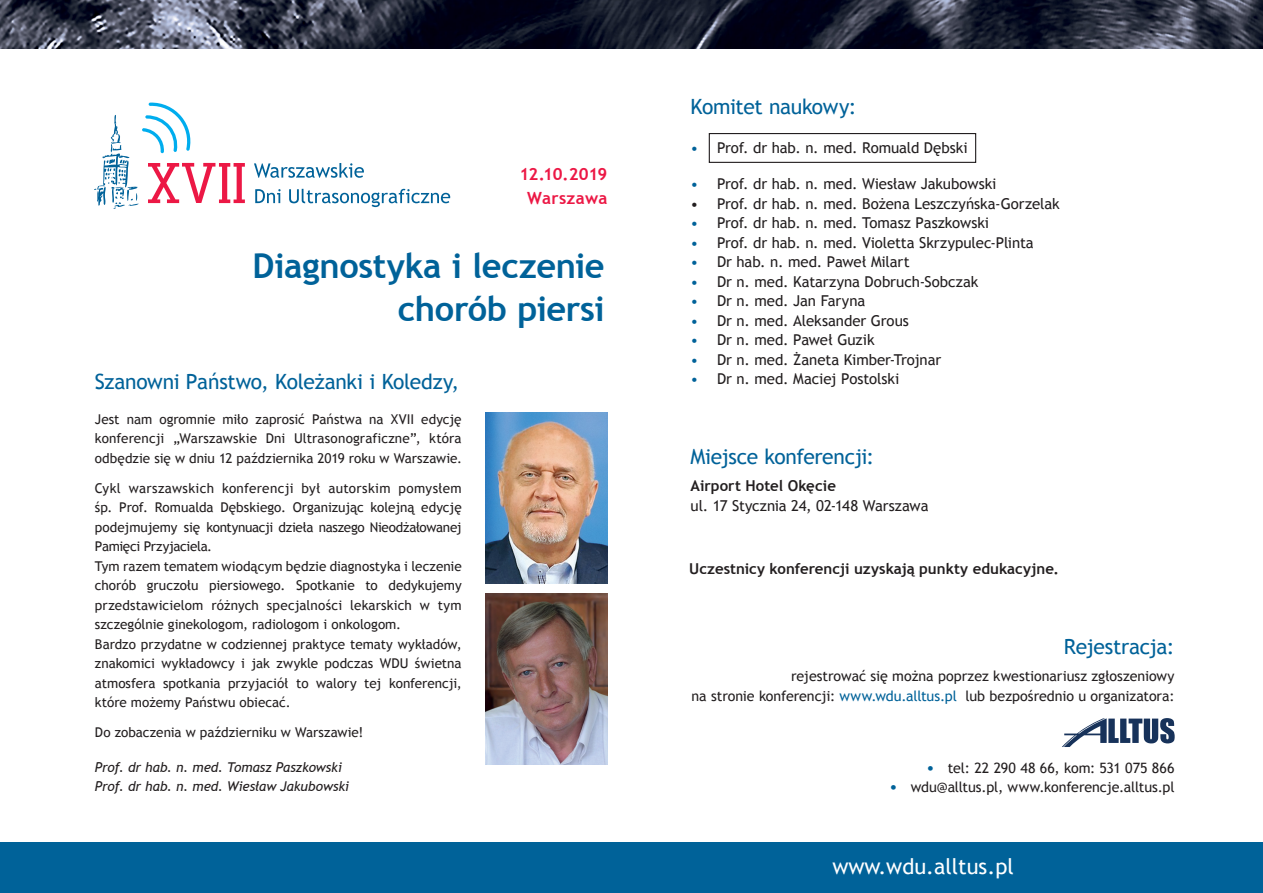
<style>
.page{position:relative;width:1263px;height:893px;background:#fff}
.page>*{position:absolute;margin:0;border:0;box-sizing:border-box;transform-origin:0 0}
.t1{font:700 34.35px/43.5px "Trebuchet MS";letter-spacing:-.01em;color:#006299;text-align:right}
.t2{font:21.6px "Trebuchet MS";color:#fff}
.t3{font:21px "Trebuchet MS";letter-spacing:-.02em;color:#006299}
.t4{font:700 16.8px/23.7px "Trebuchet MS";letter-spacing:.01em;color:#ec1845;text-align:center}
.t5{font:15px "Trebuchet MS";letter-spacing:-.005em;color:#231f20}
.t6{font:700 15px "Trebuchet MS";color:#231f20}
.t7{font:14.25px/19.5px "Trebuchet MS";letter-spacing:-.005em;color:#231f20;text-align:right}
.t8{font:13.5px/19.5px "Trebuchet MS";color:#231f20;text-align:justify}
.t9{font:italic 13.5px/19.5px "Trebuchet MS";color:#231f20}
.s1{color:#006299}
.s2{font-size:16.5px;color:#006299}
</style>
<div class="page">
<div style="left:0;top:843px;width:1263px;height:50px;background:#006299"></div>
<img style="left:0;top:0;width:1263px;height:49px">
<img style="left:485px;top:594px;width:123px;height:170px">
<img style="left:485px;top:413px;width:123px;height:170px">
<svg style="left:254px;top:163px;width:110px;height:15px"></svg>
<svg style="left:255px;top:189px;width:26px;height:14px"></svg>
<svg style="left:289px;top:189px;width:161px;height:18px"></svg>
<svg style="left:94px;top:102px;width:151px;height:107px"></svg>
<div style="left:709px;top:133px;width:267px;height:30px;border:1px solid #231f20"></div>
<svg style="left:1062px;top:718px;width:113px;height:29px"></svg>
<p class="t4" style="left:519px;top:163px;width:90px">12.10.2019<br>Warszawa</p>
<h1 class="t1" style="left:253px;top:244px;width:354px">Diagnostyka i leczenie chorób piersi</h1>
<h3 class="t3" style="left:95px;top:370px;width:366px">Szanowni Państwo, Koleżanki i Koledzy,</h3>
<p class="t8" style="left:95px;top:410px;width:369px">Jest nam ogromnie miło zaprosić Państwa na XVII edycję konferencji „Warszawskie Dni Ultrasonograficzne”, która odbędzie się w dniu 12 października 2019 roku w Warszawie.</p>
<p class="t8" style="left:95px;top:479px;width:368px;text-align:left">Cykl warszawskich konferencji był autorskim pomysłem śp. Prof. Romualda Dębskiego. Organizując kolejną edycję podejmujemy się kontynuacji dzieła naszego Nieodżałowanej Pamięci Przyjaciela.<br>Tym razem tematem wiodącym będzie diagnostyka i leczenie chorób gruczołu piersiowego. Spotkanie to dedykujemy przedstawicielom różnych specjalności lekarskich w tym szczególnie ginekologom, radiologom i onkologom.<br>Bardzo przydatne w codziennej praktyce tematy wykładów, znakomici wykładowcy i jak zwykle podczas WDU świetna atmosfera spotkania przyjaciół to walory tej konferencji, które możemy Państwu obiecać.</p>
<p class="t8" style="left:95px;top:723px;width:270px">Do zobaczenia w październiku w Warszawie!</p>
<p class="t9" style="left:95px;top:757px;width:256px">Prof. dr hab. n. med. Tomasz Paszkowski<br>Prof. dr hab. n. med. Wiesław Jakubowski</p>
<h3 class="t3" style="left:691px;top:94px;width:167px">Komitet naukowy:</h3>
<p class="t5" style="left:691px;top:139px;width:279px"><span class="s1">•</span> Prof. dr hab. n. med. Romuald Dębski</p>
<p class="t5" style="left:691px;top:175px;width:307px"><span class="s1">•</span> Prof. dr hab. n. med. Wiesław Jakubowski</p>
<p class="t5" style="left:691px;top:195px;width:371px">• Prof. dr hab. n. med. Bożena Leszczyńska-Gorzelak</p>
<p class="t5" style="left:691px;top:214px;width:300px"><span class="s1">•</span> Prof. dr hab. n. med. Tomasz Paszkowski</p>
<p class="t5" style="left:691px;top:234px;width:345px"><span class="s1">•</span> Prof. dr hab. n. med. Violetta Skrzypulec-Plinta</p>
<p class="t5" style="left:691px;top:253px;width:221px"><span class="s1">•</span> Dr hab. n. med. Paweł Milart</p>
<p class="t5" style="left:691px;top:273px;width:289px"><span class="s1">•</span> Dr n. med. Katarzyna Dobruch-Sobczak</p>
<p class="t5" style="left:691px;top:292px;width:176px"><span class="s1">•</span> Dr n. med. Jan Faryna</p>
<p class="t5" style="left:691px;top:312px;width:220px"><span class="s1">•</span> Dr n. med. Aleksander Grous</p>
<p class="t5" style="left:691px;top:331px;width:185px"><span class="s1">•</span> Dr n. med. Paweł Guzik</p>
<p class="t5" style="left:691px;top:351px;width:252px"><span class="s1">•</span> Dr n. med. Żaneta Kimber-Trojnar</p>
<p class="t5" style="left:691px;top:370px;width:210px"><span class="s1">•</span> Dr n. med. Maciej Postolski</p>
<h3 class="t3" style="left:691px;top:444px;width:185px">Miejsce konferencji:</h3>
<p class="t6" style="left:691px;top:477px;width:147px">Airport Hotel Okęcie</p>
<p class="t5" style="left:691px;top:497px;width:239px">ul. 17 Stycznia 24, 02-148 Warszawa</p>
<p class="t6" style="left:689px;top:559px;width:371px">Uczestnicy konferencji uzyskają punkty edukacyjne.</p>
<h3 class="t3" style="left:1064px;top:634px;width:112px">Rejestracja:</h3>
<p class="t7" style="left:692px;top:666px;width:484px">rejestrować się można poprzez kwestionariusz zgłoszeniowy<br>na stronie konferencji: <span class="s1">www.wdu.alltus.pl</span> lub bezpośrednio u organizatora:</p>
<p class="t7" style="left:926px;top:758px;width:250px"><span class="s2">•</span> tel: 22 290 48 66, kom: 531 075 866</p>
<p class="t7" style="left:889px;top:777px;width:287px"><span class="s2">•</span> wdu@alltus.pl, www.konferencje.alltus.pl</p>
<h2 class="t2" style="left:832px;top:853px;width:183px">www.wdu.alltus.pl</h2>
</div>
